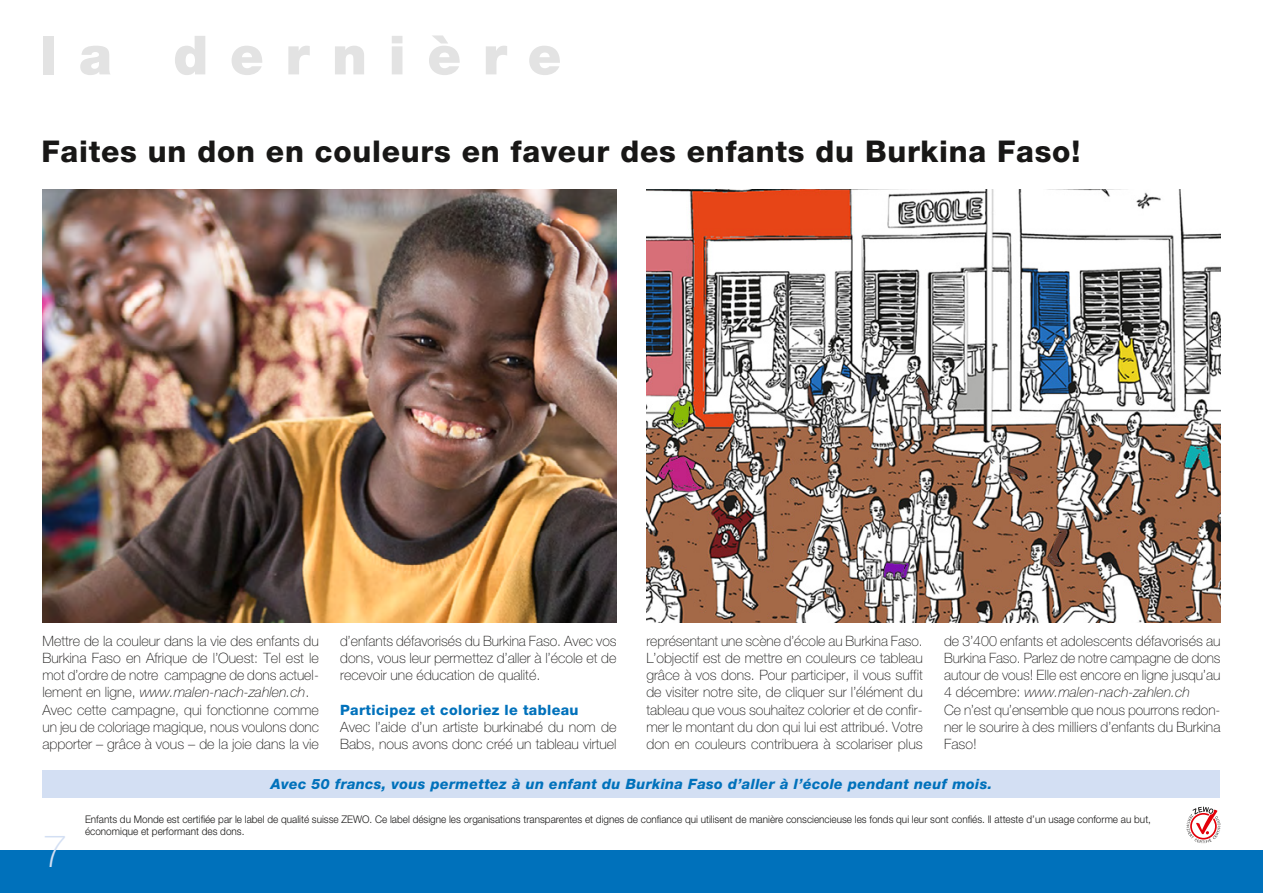
<style>
.page{position:relative;width:1263px;height:893px;background:#fff}
.page>*{position:absolute;margin:0;border:0;box-sizing:border-box;transform-origin:0 0}
.t1{font:900 54px "Helvetica Neue LT Pro";letter-spacing:.4em;color:#e3e3e3}
.t2{font:100 45px "Helvetica Neue LT Pro";color:#d3dff3}
.t3{font:800 30px "Helvetica Neue LT Pro";letter-spacing:.025em;color:#181716}
.t4{font:100 14.25px/17.1px "Helvetica Neue LT Pro";color:#181716}
.t5{font:italic 800 14.25px "Helvetica Neue LT Pro";letter-spacing:.025em;color:#0071bb}
.t6{font:800 14.25px "Helvetica Neue LT Pro";letter-spacing:.025em;color:#0071bb}
.t7{font:300 10.5px/12px "Helvetica Neue LT Pro";color:#181716;scale:.95 1}
.s1{font-style:italic}
</style>
<div class="page">
<div style="left:0;top:850px;width:1263px;height:43px;background:#0071bb"></div>
<svg style="left:1186px;top:807px;width:34px;height:36px"></svg>
<div style="left:43px;top:770px;width:1177px;height:27px;background:#d3dff3"></div>
<img style="left:43px;top:189px;width:574px;height:434px">
<img style="left:646px;top:189px;width:574px;height:434px">
<h1 class="t1" style="left:40px;top:23px;width:523px">la dernière</h1>
<h3 class="t3" style="left:41px;top:133px;width:1040px">Faites un don en couleurs en faveur des enfants du Burkina Faso!</h3>
<p class="t4" style="left:43px;top:632px;width:278px">Mettre de la couleur dans la vie des enfants du Burkina Faso en Afrique de l’Ouest: Tel est le mot d’ordre de notre campagne de dons actuel&shy;lement en ligne, <span class="s1">www.malen-nach-zahlen.ch</span>.<br>Avec cette campagne, qui fonctionne comme un jeu de coloriage magique, nous voulons donc apporter – grâce à vous – de la joie dans la vie</p>
<p class="t4" style="left:340px;top:632px;width:278px;text-align:justify">d’enfants défavorisés du Burkina Faso. Avec vos dons, vous leur permettez d’aller à l’école et de recevoir une éducation de qualité.</p>
<p class="t6" style="left:340px;top:701px;width:240px">Participez et coloriez le tableau</p>
<p class="t4" style="left:340px;top:718px;width:278px">Avec l’aide d’un artiste burkinabé du nom de<br>Babs, nous avons donc créé un tableau virtuel</p>
<p class="t4" style="left:646px;top:632px;width:278px;text-align:justify">représentant une scène d’école au Burkina Faso.<br>L’objectif est de mettre en couleurs ce tableau grâce à vos dons. Pour participer, il vous suffit de visiter notre site, de cliquer sur l’élément du tableau que vous souhaitez colorier et de confir&shy;mer le montant du don qui lui est attribué. Votre don en couleurs contribuera à scolariser plus</p>
<p class="t4" style="left:944px;top:632px;width:278px">de 3’400 enfants et adolescents défavorisés au Burkina Faso. Parlez de notre campagne de dons autour de vous! Elle est encore en ligne jusqu’au 4 décembre: <span class="s1">www.malen-nach-zahlen.ch<br></span>Ce n’est qu’ensemble que nous pourrons redon&shy;ner le sourire à des milliers d’enfants du Burkina Faso!</p>
<h2 class="t2" style="left:43px;top:825px;width:27px">7</h2>
<p class="t5" style="left:271px;top:775px;width:723px">Avec 50 francs, vous permettez à un enfant du Burkina Faso d’aller à l’école pendant neuf mois.</p>
<p class="t7" style="left:85px;top:813px;width:1123px">Enfants du Monde est certifiée par le label de qualité suisse ZEWO. Ce label désigne les organisations transparentes et dignes de confiance qui utilisent de manière consciencieuse les fonds qui leur sont confiés. Il atteste d’un usage conforme au but, économique et performant des dons.</p>
</div>
